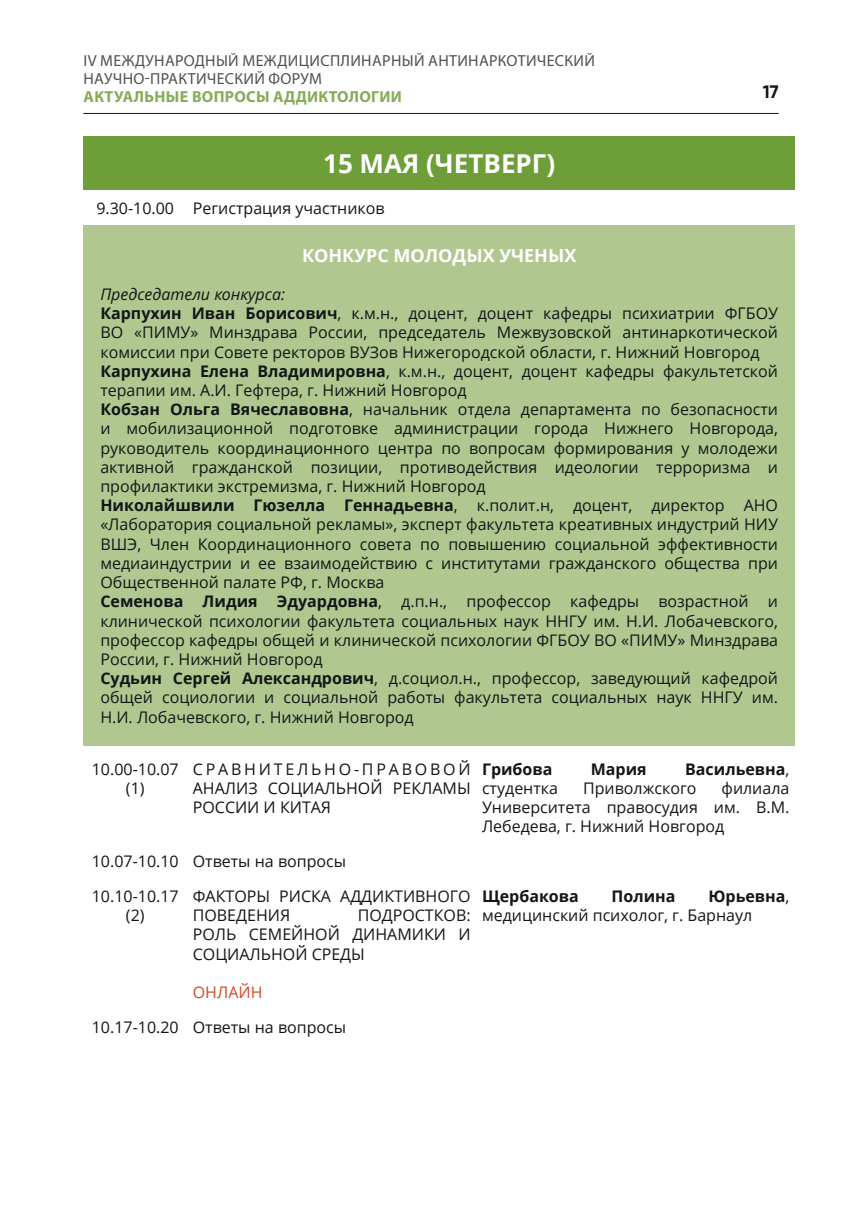
<style>
.page{position:relative;width:862px;height:1214px;background:#fff}
.page>*{position:absolute;margin:0;border:0;box-sizing:border-box;transform-origin:0 0}
.t1{font:700 26px "Open Sans";color:#fff}
.t2{font:700 18px "Open Sans";color:#fff}
.t3{font:700 18px "Gilroy";color:#121617}
.t4{font:16px/19.2px "Open Sans";color:#121617}
.t5{font:16px/18px "Myriad Pro";letter-spacing:.02em;color:#4f5152}
.t6{font:700 16px "Open Sans";color:#121617}
.t7{font:700 16px "Myriad Pro";letter-spacing:.02em;color:#85ac56}
.t8{font:16px "Open Sans";color:#d24927}
.s1{font-style:italic}
.s2{font-weight:700}
.s3{font-weight:400}
</style>
<div class="page">
<hr style="left:83px;top:113px;width:695px;height:1px;background:#121617">
<div style="left:83px;top:136px;width:712px;height:54px;background:#6d9e37"></div>
<div style="left:83px;top:225px;width:712px;height:520px;background:#b0c890"></div>
<p class="t5" style="left:83px;top:52px;width:513px">IV МЕЖДУНАРОДНЫЙ МЕЖДИЦИСПЛИНАРНЫЙ АНТИНАРКОТИЧЕСКИЙ<br>НАУЧНО-ПРАКТИЧЕСКИЙ ФОРУМ</p>
<p class="t7" style="left:83px;top:87px;width:320px">АКТУАЛЬНЫЕ ВОПРОСЫ АДДИКТОЛОГИИ</p>
<p class="t3" style="left:763px;top:80px;width:17px">17</p>
<h1 class="t1" style="left:323px;top:145px;width:234px">15 МАЯ (ЧЕТВЕРГ)</h1>
<p class="t4" style="left:96px;top:198px;width:290px">9.30-10.00 Регистрация участников</p>
<p class="t2" style="left:302px;top:242px;width:276px">КОНКУРС МОЛОДЫХ УЧЕНЫХ</p>
<p class="t4" style="left:100px;top:284px;width:679px"><span class="s1">Председатели конкурса:<br></span><span class="s2">Карпухин Иван Борисович</span>, к.м.н., доцент, доцент кафедры психиатрии ФГБОУ ВО «ПИМУ» Минздрава России, председатель Межвузовской антинаркотической комиссии при Совете ректоров ВУЗов Нижегородской области, г. Нижний Новгород <span class="s2">Карпухина Елена Владимировна</span>, к.м.н., доцент, доцент кафедры факультетской терапии им. А.И. Гефтера, г. Нижний Новгород<br><span class="s2">Кобзан Ольга Вячеславовна</span>, начальник отдела департамента по безопасности и мобилизационной подготовке администрации города Нижнего Новгорода, руководитель координационного центра по вопросам формирования у молодежи активной гражданской позиции, противодействия идеологии терроризма и профилактики экстремизма, г. Нижний Новгород<br><span class="s2">Николайшвили Гюзелла Геннадьевна</span>, к.полит.н, доцент, директор АНО «Лаборатория социальной рекламы», эксперт факультета креативных индустрий НИУ ВШЭ, Член Координационного совета по повышению социальной эффективности медиаиндустрии и ее взаимодействию с институтами гражданского общества при Общественной палате РФ, г. Москва<br><span class="s2">Семенова Лидия Эдуардовна</span>, д.п.н., профессор кафедры возрастной и клинической психологии факультета социальных наук ННГУ им. Н.И. Лобачевского, профессор кафедры общей и клинической психологии ФГБОУ ВО «ПИМУ» Минздрава России, г. Нижний Новгород<br><span class="s2">Судьин Сергей Александрович</span>, д.социол.н., профессор, заведующий кафедрой общей социологии и социальной работы факультета социальных наук ННГУ им.<br>Н.И. Лобачевского, г. Нижний Новгород</p>
<p class="t4" style="left:92px;top:758px;width:88px;text-align:center">10.00-10.07 (1)</p>
<p class="t4" style="left:193px;top:758px;width:279px;text-align:justify">СРАВНИТЕЛЬНО-ПРАВОВОЙ АНАЛИЗ СОЦИАЛЬНОЙ РЕКЛАМЫ РОССИИ И КИТАЯ</p>
<p class="t6" style="left:482px;top:757px;width:72px">Грибова</p>
<p class="t6" style="left:591px;top:757px;width:57px">Мария</p>
<p class="t6" style="left:685px;top:757px;width:106px">Васильевна<span class="s3">,</span></p>
<p class="t4" style="left:482px;top:777px;width:309px;text-align:justify;text-indent:239px">филиала Университета правосудия им. В.М.<br>Лебедева, г. Нижний Новгород</p>
<p class="t4" style="left:482px;top:777px;width:78px">студентка</p>
<p class="t4" style="left:583px;top:777px;width:115px">Приволжского</p>
<p class="t4" style="left:92px;top:843px;width:256px;line-height:35px">10.07-10.10 Ответы на вопросы<br>10.10-10.17</p>
<p class="t4" style="left:126px;top:905px;width:20px">(2)</p>
<p class="t4" style="left:193px;top:886px;width:279px">ФАКТОРЫ РИСКА АДДИКТИВНОГО<br>ПОВЕДЕНИЯ</p>
<p class="t4" style="left:193px;top:905px;width:279px;text-align:justify;text-indent:165px">ПОДРОСТКОВ:<br>РОЛЬ СЕМЕЙНОЙ ДИНАМИКИ И СОЦИАЛЬНОЙ СРЕДЫ</p>
<p class="t8" style="left:193px;top:981px;width:71px">ОНЛАЙН</p>
<p class="t4" style="left:92px;top:1017px;width:256px">10.17-10.20 Ответы на вопросы</p>
<p class="t6" style="left:482px;top:884px;width:98px">Щербакова</p>
<p class="t6" style="left:611px;top:884px;width:65px">Полина</p>
<p class="t4" style="left:482px;top:886px;width:309px;text-indent:226px"><span class="s2">Юрьевна</span>, медицинский психолог, г. Барнаул</p>
</div>
